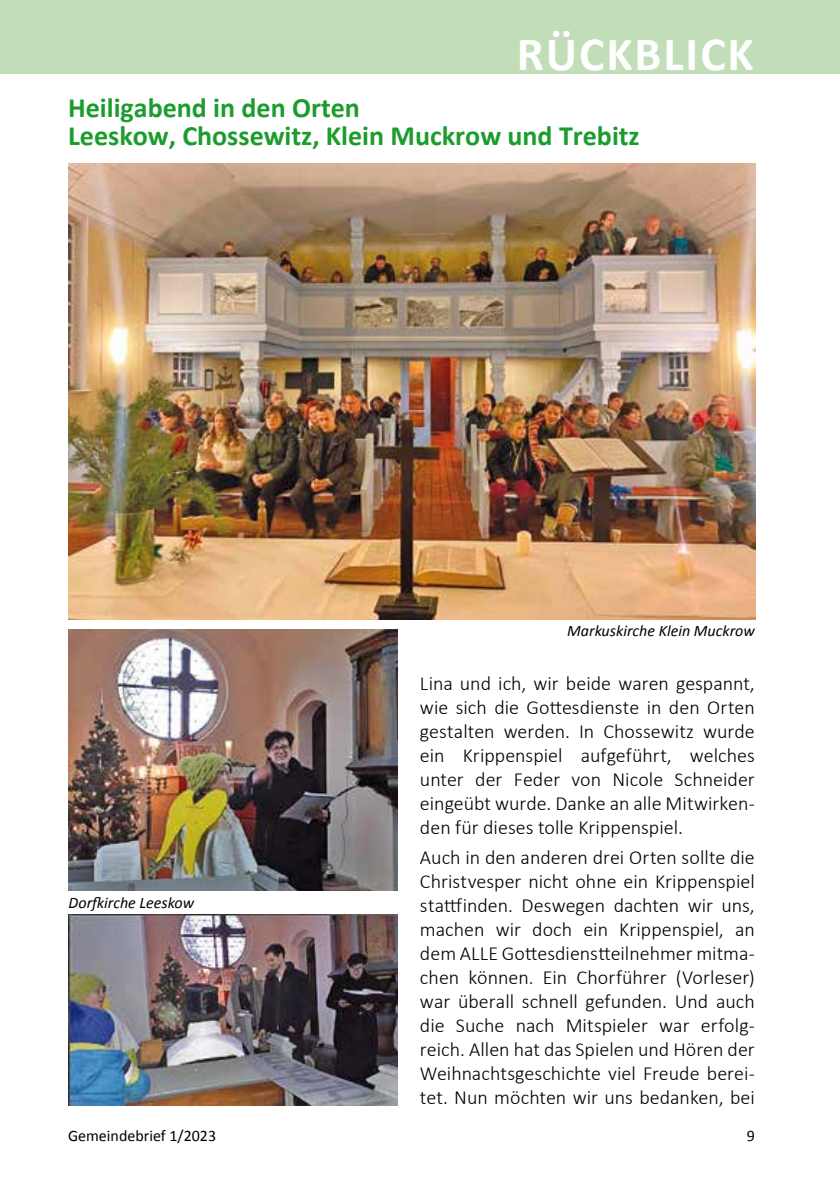
<style>
.page{position:relative;width:840px;height:1191px;background:#fff}
.page>*{position:absolute;margin:0;border:0;box-sizing:border-box;transform-origin:0 0}
.t1{font:700 48px "Calibri";letter-spacing:.04em;color:#fff}
.t2{font:700 28px/28px "Calibri";color:#1d9c2e}
.t3{font:300 20px/24px "Calibri";color:#000;text-align:justify}
.t4{font:italic 16px "Calibri";color:#000}
.t5{font:16px "Calibri";color:#000}
</style>
<div class="page">
<div style="left:0;top:0;width:839px;height:74px;background:#c2deb8"></div>
<img style="left:68px;top:163px;width:687px;height:457px">
<img style="left:68px;top:629px;width:329px;height:261px">
<img style="left:69px;top:914px;width:328px;height:192px">
<h1 class="t1" style="left:516px;top:24px;width:238px">RÜCKBLICK</h1>
<h2 class="t2" style="left:68px;top:94px;width:573px">Heiligabend in den Orten<br>Leeskow, Chossewitz, Klein Muckrow und Trebitz</h2>
<p class="t4" style="left:69px;top:893px;width:127px">Dorfkirche Leeskow</p>
<p class="t4" style="left:567px;top:620px;width:189px">Markuskirche Klein Muckrow</p>
<p class="t3" style="left:420px;top:673px;width:336px">Lina und ich, wir beide waren gespannt, wie sich die Gottesdienste in den Orten gestalten werden. In Chossewitz wurde ein Krippenspiel aufgeführt, welches unter der Feder von Nicole Schneider eingeübt wurde. Danke an alle Mitwirken&shy;den für dieses tolle Krippenspiel.</p>
<p class="t3" style="left:420px;top:846px;width:336px">Auch in den anderen drei Orten sollte die Christvesper nicht ohne ein Krippenspiel stattfinden. Deswegen dachten wir uns, machen wir doch ein Krippenspiel, an dem ALLE Gottesdienstteilnehmer mitma&shy;chen können. Ein Chorführer (Vorleser) war überall schnell gefunden. Und auch die Suche nach Mitspieler war erfolg&shy;reich. Allen hat das Spielen und Hören der Weihnachtsgeschichte viel Freude berei&shy;tet. Nun möchten wir uns bedanken, bei</p>
<p class="t5" style="left:68px;top:1125px;width:149px">Gemeindebrief 1/2023</p>
<p class="t5" style="left:746px;top:1125px;width:10px">9</p>
</div>
